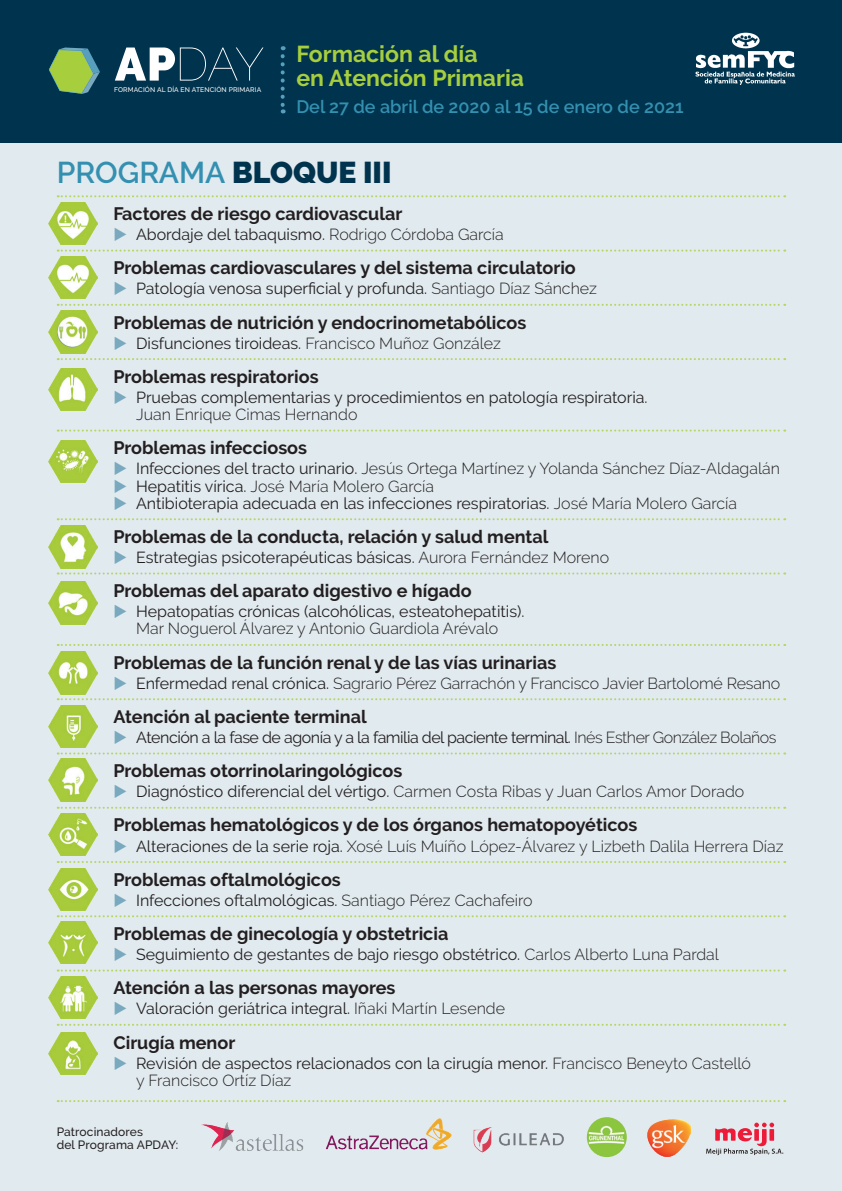
<style>
.page{position:relative;width:842px;height:1191px;background:#fff}
.page>*{position:absolute;margin:0;border:0;box-sizing:border-box;transform-origin:0 0}
.t1{font:900 30px "Raleway";color:#00334d}
.t2{font:700 23px/24px "Raleway";color:#a6ce3d}
.t3{font:700 18px "Raleway";color:#231f20}
.t4{font:600 18px "Raleway";color:#3490b0}
.t5{font:16px/17.2px "Raleway";color:#231f20}
.t6{font:300 16px "Raleway";color:#231f20}
.t7{font:16px "Raleway";letter-spacing:-.03em;color:#231f20}
.t8{font:500 12px/13px "Raleway";letter-spacing:.01em;color:#231f20}
.t9{font:500 6.8px "Raleway";letter-spacing:.02em;color:#fff}
.s1{font-weight:600;color:#3490b0}
.s2{font-weight:300}
.s3{font-weight:400}
</style>
<div class="page">
<div style="left:0;top:143px;width:842px;height:1048px;background:#e1eaef"></div>
<svg style="left:58px;top:195px;width:727px;height:2px"></svg>
<svg style="left:58px;top:249px;width:727px;height:2px"></svg>
<svg style="left:58px;top:304px;width:727px;height:2px"></svg>
<svg style="left:58px;top:358px;width:727px;height:2px"></svg>
<svg style="left:58px;top:429px;width:727px;height:2px"></svg>
<svg style="left:58px;top:518px;width:727px;height:2px"></svg>
<svg style="left:58px;top:572px;width:727px;height:2px"></svg>
<svg style="left:58px;top:644px;width:727px;height:2px"></svg>
<svg style="left:58px;top:698px;width:727px;height:2px"></svg>
<svg style="left:58px;top:752px;width:727px;height:2px"></svg>
<svg style="left:58px;top:806px;width:727px;height:2px"></svg>
<svg style="left:58px;top:861px;width:727px;height:2px"></svg>
<svg style="left:58px;top:915px;width:727px;height:2px"></svg>
<svg style="left:58px;top:969px;width:727px;height:2px"></svg>
<svg style="left:58px;top:1023px;width:727px;height:2px"></svg>
<svg style="left:58px;top:1100px;width:727px;height:2px"></svg>
<img style="left:49px;top:202px;width:49px;height:43px">
<img style="left:49px;top:256px;width:49px;height:42px">
<img style="left:49px;top:651px;width:49px;height:43px">
<img style="left:49px;top:368px;width:49px;height:42px">
<img style="left:49px;top:759px;width:49px;height:42px">
<img style="left:49px;top:976px;width:49px;height:42px">
<img style="left:49px;top:813px;width:49px;height:42px">
<img style="left:49px;top:582px;width:49px;height:42px">
<img style="left:49px;top:311px;width:49px;height:42px">
<img style="left:49px;top:705px;width:49px;height:42px">
<img style="left:49px;top:921px;width:49px;height:43px">
<img style="left:49px;top:440px;width:49px;height:42px">
<img style="left:49px;top:868px;width:49px;height:42px">
<img style="left:49px;top:1032px;width:49px;height:42px">
<img style="left:49px;top:526px;width:49px;height:42px">
<div style="left:0;top:0;width:842px;height:143px;background:#00334d"></div>
<svg style="left:115px;top:48px;width:148px;height:33px"></svg>
<svg style="left:49px;top:48px;width:51px;height:46px"></svg>
<img style="left:695px;top:32px;width:100px;height:53px">
<img style="left:647px;top:1119px;width:43px;height:37px">
<img style="left:587px;top:1117px;width:40px;height:40px;border-radius:20px">
<img style="left:198px;top:1121px;width:107px;height:30px">
<img style="left:326px;top:1118px;width:125px;height:31px">
<svg style="left:706px;top:1122px;width:77px;height:33px;background:#d9b1bc"></svg>
<img style="left:468px;top:1124px;width:101px;height:28px">
<svg style="left:281px;top:56px;width:4px;height:57px"></svg>
<svg style="left:115px;top:227px;width:11px;height:14px"></svg>
<svg style="left:115px;top:282px;width:11px;height:13px"></svg>
<svg style="left:115px;top:336px;width:11px;height:13px"></svg>
<svg style="left:115px;top:390px;width:11px;height:14px"></svg>
<svg style="left:115px;top:461px;width:11px;height:48px"></svg>
<svg style="left:115px;top:550px;width:11px;height:14px"></svg>
<svg style="left:115px;top:604px;width:11px;height:14px"></svg>
<svg style="left:115px;top:676px;width:11px;height:13px"></svg>
<svg style="left:115px;top:730px;width:11px;height:14px"></svg>
<svg style="left:115px;top:784px;width:11px;height:14px"></svg>
<svg style="left:115px;top:839px;width:11px;height:13px"></svg>
<svg style="left:115px;top:893px;width:11px;height:13px"></svg>
<svg style="left:115px;top:947px;width:11px;height:14px"></svg>
<svg style="left:115px;top:1001px;width:11px;height:14px"></svg>
<svg style="left:115px;top:1055px;width:11px;height:14px"></svg>
<p class="t9" style="left:114px;top:86px;width:149px">FORMACIÓN AL DÍA EN ATENCIÓN PRIMARIA</p>
<h2 class="t2" style="left:296px;top:42px;width:229px">Formación al día<br>en Atención Primaria</h2>
<p class="t4" style="left:296px;top:96px;width:389px">Del 27 de abril de 2020 al 15 de enero de 2021</p>
<h1 class="t1" style="left:57px;top:155px;width:336px"><span class="s1">PROGRAMA</span> BLOQUE III</h1>
<p class="t3" style="left:113px;top:203px;width:291px">Factores de riesgo cardiovascular</p>
<p class="t5" style="left:136px;top:226px;width:369px">Abordaje del tabaquismo. <span class="s2">Rodrigo Córdoba García</span></p>
<p class="t3" style="left:113px;top:258px;width:464px">Problemas cardiovasculares y del sistema circulatorio</p>
<p class="t5" style="left:136px;top:280px;width:462px">Patología venosa superficial y profunda. <span class="s2">Santiago Díaz Sánchez</span></p>
<p class="t3" style="left:113px;top:312px;width:415px">Problemas de nutrición y endocrinometabólicos</p>
<p class="t5" style="left:136px;top:334px;width:366px">Disfunciones tiroideas. <span class="s2">Francisco Muñoz González</span></p>
<p class="t3" style="left:113px;top:366px;width:207px">Problemas respiratorios</p>
<p class="t5" style="left:136px;top:388px;width:513px">Pruebas complementarias y procedimientos en patología respiratoria.</p>
<p class="t6" style="left:136px;top:405px;width:223px">Juan Enrique Cimas Hernando</p>
<p class="t3" style="left:113px;top:437px;width:195px">Problemas infecciosos</p>
<p class="t5" style="left:136px;top:460px;width:645px">Infecciones del tracto urinario. <span class="s2">Jesús Ortega Martínez y Yolanda Sánchez Díaz-Aldagalán<br></span>Hepatitis vírica. <span class="s2">José María Molero García<br></span>Antibioterapia adecuada en las infecciones respiratorias. <span class="s2">José María Molero García</span></p>
<p class="t3" style="left:113px;top:526px;width:437px">Problemas de la conducta, relación y salud mental</p>
<p class="t5" style="left:136px;top:548px;width:475px">Estrategias psicoterapéuticas básicas. <span class="s2">Aurora Fernández Moreno</span></p>
<p class="t3" style="left:113px;top:580px;width:360px">Problemas del aparato digestivo e hígado</p>
<p class="t5" style="left:136px;top:603px;width:390px">Hepatopatías crónicas (alcohólicas, esteatohepatitis).</p>
<p class="t6" style="left:136px;top:619px;width:364px">Mar Noguerol Álvarez y Antonio Guardiola Arévalo</p>
<p class="t3" style="left:113px;top:652px;width:444px">Problemas de la función renal y de las vías urinarias</p>
<p class="t6" style="left:136px;top:673px;width:646px"><span class="s3">Enfermedad renal crónica.</span> Sagrario Pérez Garrachón y Francisco Javier Bartolomé Resano</p>
<p class="t3" style="left:113px;top:706px;width:255px">Atención al paciente terminal</p>
<p class="t7" style="left:136px;top:728px;width:642px">Atención a la fase de agonía y a la familia del paciente terminal. <span class="s2">Inés Esther González Bolaños</span></p>
<p class="t3" style="left:113px;top:760px;width:290px">Problemas otorrinolaringológicos</p>
<p class="t6" style="left:136px;top:782px;width:610px"><span class="s3">Diagnóstico diferencial del vértigo.</span> Carmen Costa Ribas y Juan Carlos Amor Dorado</p>
<p class="t3" style="left:113px;top:815px;width:525px">Problemas hematológicos y de los órganos hematopoyéticos</p>
<p class="t6" style="left:136px;top:836px;width:649px"><span class="s3">Alteraciones de la serie roja.</span> Xosé Luís Muíño López-Álvarez y Lizbeth Dalila Herrera Díaz</p>
<p class="t3" style="left:113px;top:869px;width:229px">Problemas oftalmológicos</p>
<p class="t5" style="left:136px;top:891px;width:398px">Infecciones oftalmológicas. <span class="s2">Santiago Pérez Cachafeiro</span></p>
<p class="t3" style="left:113px;top:923px;width:336px">Problemas de ginecología y obstetricia</p>
<p class="t5" style="left:136px;top:945px;width:584px">Seguimiento de gestantes de bajo riesgo obstétrico. <span class="s2">Carlos Alberto Luna Pardal</span></p>
<p class="t3" style="left:113px;top:977px;width:283px">Atención a las personas mayores</p>
<p class="t5" style="left:136px;top:1000px;width:370px">Valoración geriátrica integral. <span class="s2">Iñaki Martín Lesende</span></p>
<p class="t3" style="left:113px;top:1032px;width:123px">Cirugía menor</p>
<p class="t5" style="left:136px;top:1054px;width:616px">Revisión de aspectos relacionados con la cirugía menor. <span class="s2">Francisco Beneyto Castelló y Francisco Ortíz Díaz</span></p>
<p class="t8" style="left:57px;top:1124px;width:123px">Patrocinadores<br>del Programa APDAY:</p>
</div>
